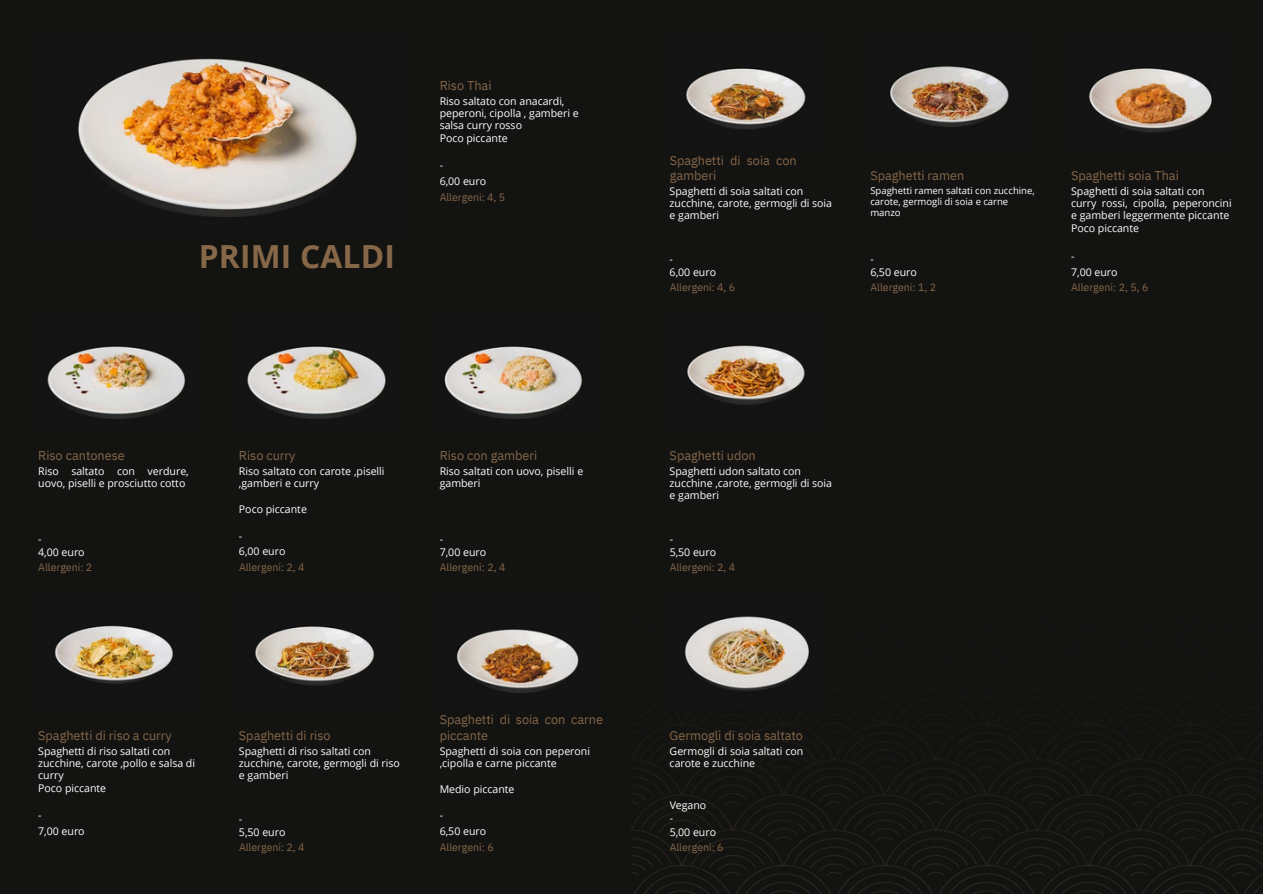
<style>
.page{position:relative;width:1263px;height:894px;background:#fff}
.page>*{position:absolute;margin:0;border:0;box-sizing:border-box;transform-origin:0 0}
.t1{font:700 31.8px "Open Sans";letter-spacing:.005em;color:#866748}
.t2{font:12.75px/15.1px "IBM Plex Sans";letter-spacing:-.005em;color:#866748}
.t3{font:10.65px/12px "Open Sans";letter-spacing:-.005em;color:#fff}
.t4{font:10.65px "IBM Plex Sans";letter-spacing:-.005em;color:#866748}
.t5{font:9.6px/11.1px "Open Sans";letter-spacing:-.005em;color:#fff}
</style>
<div class="page">
<div style="left:0;top:0;width:1263px;height:893px;background:#131312"></div>
<img style="left:631px;top:717px;width:632px;height:176px">
<img style="left:247px;top:346px;width:139px;height:73px">
<img style="left:444px;top:346px;width:139px;height:73px">
<img style="left:54px;top:625px;width:119px;height:59px">
<img style="left:255px;top:625px;width:120px;height:61px">
<img style="left:456px;top:629px;width:123px;height:64px">
<img style="left:78px;top:58px;width:279px;height:159px">
<img style="left:47px;top:346px;width:138px;height:73px">
<img style="left:686px;top:67px;width:120px;height:63px">
<img style="left:687px;top:345px;width:118px;height:60px">
<img style="left:684px;top:616px;width:126px;height:75px">
<img style="left:890px;top:66px;width:119px;height:61px">
<img style="left:1089px;top:68px;width:124px;height:65px">
<h2 class="t2" style="left:440px;top:78px;width:53px">Riso Thai</h2>
<p class="t1" style="left:199px;top:234px;width:198px">PRIMI CALDI</p>
<p class="t3" style="left:440px;top:95px;width:140px">Riso saltato con anacardi, peperoni, cipolla , gamberi e salsa curry rosso</p>
<p class="t3" style="left:440px;top:132px;width:69px">Poco piccante</p>
<h2 class="t3" style="left:440px;top:157px;width:48px;line-height:15.9px">-<br>6,00 euro</h2>
<h3 class="t4" style="left:440px;top:190px;width:67px">Allergeni: 4, 5</h3>
<h2 class="t2" style="left:670px;top:152px;width:129px">Spaghetti di soia con gamberi</h2>
<p class="t3" style="left:670px;top:185px;width:164px">Spaghetti di soia saltati con zucchine, carote, germogli di soia e gamberi</p>
<p class="t3" style="left:670px;top:252px;width:48px;line-height:13.5px">-<br>6,00 euro</p>
<h3 class="t2" style="left:870px;top:168px;width:95px">Spaghetti ramen</h3>
<h3 class="t2" style="left:1071px;top:168px;width:109px">Spaghetti soia Thai</h3>
<h3 class="t5" style="left:870px;top:185px;width:166px">Spaghetti ramen saltati con zucchine, carote, germogli di soia e carne manzo</h3>
<h2 class="t3" style="left:870px;top:252px;width:48px;line-height:13.5px">-<br>6,50 euro</h2>
<h3 class="t3" style="left:1071px;top:185px;width:162px">Spaghetti di soia saltati con curry rossi, cipolla, peperoncini e gamberi leggermente piccante</h3>
<h3 class="t3" style="left:1071px;top:222px;width:69px">Poco piccante</h3>
<h3 class="t3" style="left:1071px;top:248px;width:48px;line-height:15.9px">-<br>7,00 euro</h3>
<p class="t4" style="left:670px;top:280px;width:67px">Allergeni: 4, 6</p>
<h3 class="t4" style="left:870px;top:280px;width:67px">Allergeni: 1, 2</h3>
<h3 class="t4" style="left:1071px;top:280px;width:79px">Allergeni: 2, 5, 6</h3>
<p class="t2" style="left:38px;top:447px;width:88px">Riso cantonese</p>
<h3 class="t2" style="left:239px;top:447px;width:58px">Riso curry</h3>
<h3 class="t2" style="left:440px;top:447px;width:99px">Riso con gamberi</h3>
<h3 class="t2" style="left:670px;top:447px;width:88px">Spaghetti udon</h3>
<h3 class="t3" style="left:38px;top:465px;width:152px">Riso saltato con verdure, uovo, piselli e prosciutto cotto</h3>
<h2 class="t3" style="left:38px;top:531px;width:48px;line-height:13.5px">-<br>4,00 euro</h2>
<h2 class="t3" style="left:239px;top:465px;width:147px">Riso saltato con carote ,piselli ,gamberi e curry</h2>
<h3 class="t3" style="left:239px;top:503px;width:69px">Poco piccante</h3>
<h3 class="t3" style="left:239px;top:527px;width:48px;line-height:15.9px">-<br>6,00 euro</h3>
<h3 class="t3" style="left:440px;top:465px;width:145px">Riso saltati con uovo, piselli e gamberi</h3>
<h3 class="t3" style="left:440px;top:531px;width:48px;line-height:13.5px">-<br>7,00 euro</h3>
<h3 class="t3" style="left:670px;top:465px;width:164px">Spaghetti udon saltato con zucchine ,carote, germogli di soia e gamberi</h3>
<h2 class="t3" style="left:670px;top:531px;width:48px;line-height:13.5px">-<br>5,50 euro</h2>
<h3 class="t4" style="left:38px;top:560px;width:55px">Allergeni: 2</h3>
<p class="t4" style="left:239px;top:560px;width:67px">Allergeni: 2, 4</p>
<h3 class="t4" style="left:440px;top:560px;width:67px">Allergeni: 2, 4</h3>
<h2 class="t4" style="left:670px;top:560px;width:67px">Allergeni: 2, 4</h2>
<h2 class="t2" style="left:38px;top:727px;width:135px">Spaghetti di riso a curry</h2>
<h3 class="t2" style="left:239px;top:727px;width:93px">Spaghetti di riso</h3>
<h3 class="t2" style="left:440px;top:712px;width:165px">Spaghetti di soia con carne piccante</h3>
<h3 class="t2" style="left:670px;top:727px;width:135px">Germogli di soia saltato</h3>
<h3 class="t3" style="left:38px;top:744px;width:158px">Spaghetti di riso saltati con zucchine, carote ,pollo e salsa di curry</h3>
<h3 class="t3" style="left:38px;top:782px;width:69px">Poco piccante</h3>
<h3 class="t3" style="left:38px;top:807px;width:48px;line-height:15.9px">-<br>7,00 euro</h3>
<p class="t3" style="left:239px;top:811px;width:48px;line-height:13.5px">-<br>5,50 euro</p>
<h3 class="t3" style="left:239px;top:744px;width:162px">Spaghetti di riso saltati con zucchine, carote, germogli di riso e gamberi</h3>
<h3 class="t3" style="left:440px;top:744px;width:152px">Spaghetti di soia con peperoni ,cipolla e carne piccante</h3>
<h3 class="t3" style="left:440px;top:782px;width:76px">Medio piccante</h3>
<h3 class="t3" style="left:440px;top:807px;width:48px;line-height:15.9px">-<br>6,50 euro</h3>
<h3 class="t3" style="left:670px;top:744px;width:135px">Germogli di soia saltati con carote e zucchine</h3>
<p class="t3" style="left:670px;top:797px;width:48px;line-height:13.5px">Vegano<br>-<br>5,00 euro</p>
<h2 class="t4" style="left:239px;top:840px;width:67px">Allergeni: 2, 4</h2>
<h3 class="t4" style="left:440px;top:840px;width:55px">Allergeni: 6</h3>
<p class="t4" style="left:670px;top:840px;width:55px">Allergeni: 6</p>
</div>
